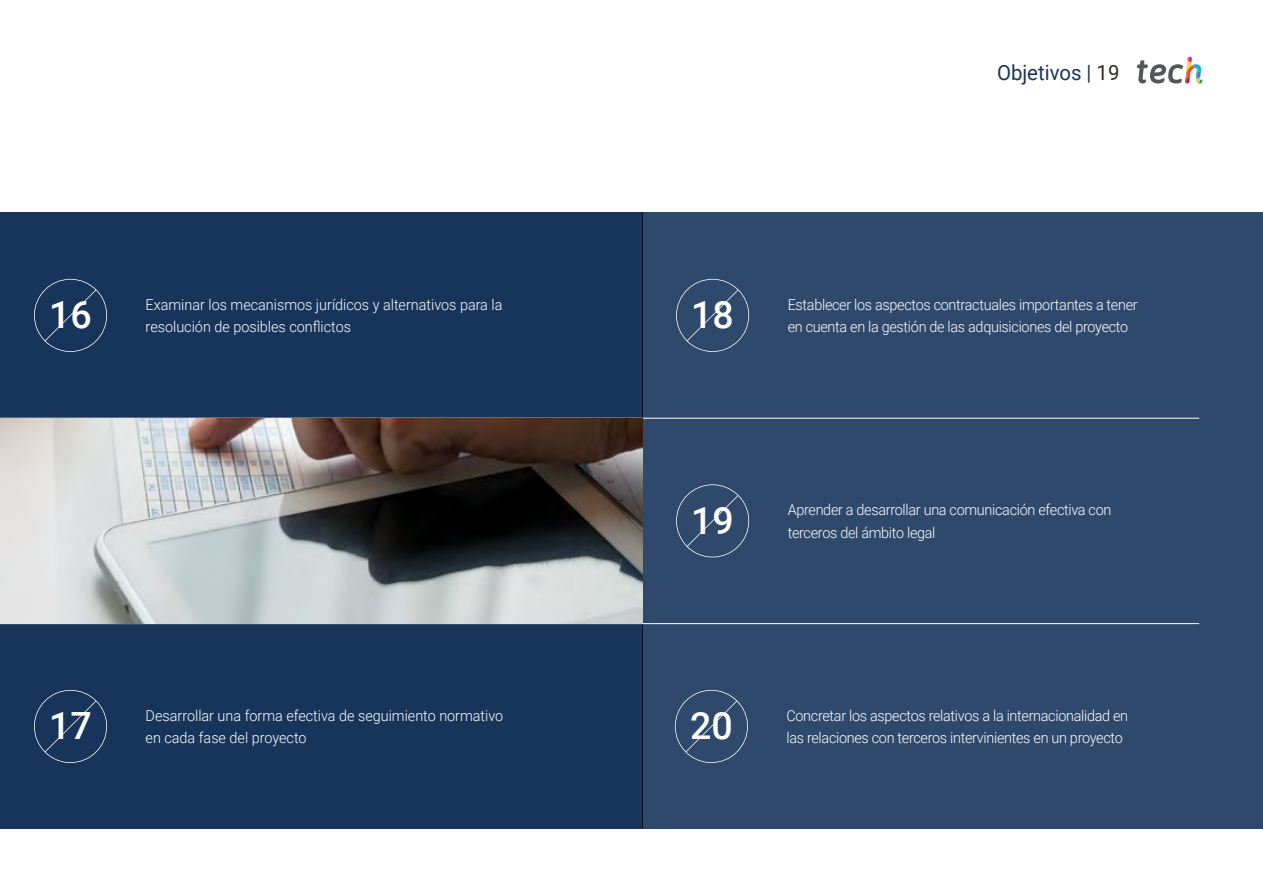
<style>
.page{position:relative;width:1263px;height:893px;background:#fff}
.page>*{position:absolute;margin:0;border:0;box-sizing:border-box;transform-origin:0 0}
.t1{font:500 37.5px "Roboto";color:#fff}
.t2{font:21px "Roboto";color:#1a355c}
.t3{font:300 15px "Roboto";letter-spacing:-.02em;color:#fff;scale:.96 1}
.t4{font:300 15px "Roboto";color:#fff;scale:.96 1}
.s1{color:#312e20}
</style>
<div class="page">
<div style="left:0;top:213px;width:642px;height:616px;background:#17355b"></div>
<div style="left:642px;top:213px;width:621px;height:616px;background:#2e496b"></div>
<hr style="left:0;top:418px;width:1199px;height:1px;background:#fff">
<hr style="left:0;top:623px;width:1199px;height:1px;background:#fff">
<svg style="left:1137px;top:57px;width:65px;height:27px"></svg>
<img style="left:0;top:418px;width:642px;height:206px">
<svg style="left:34px;top:690px;width:73px;height:73px"></svg>
<svg style="left:676px;top:279px;width:73px;height:73px"></svg>
<svg style="left:676px;top:484px;width:73px;height:73px"></svg>
<svg style="left:34px;top:279px;width:73px;height:73px"></svg>
<svg style="left:675px;top:690px;width:73px;height:73px"></svg>
<h1 class="t1" style="left:49px;top:288px;width:44px">16</h1>
<p class="t4" style="left:146px;top:294px;width:373px">Examinar los mecanismos jurídicos y alternativos para la</p>
<p class="t4" style="left:146px;top:316px;width:215px">resolución de posibles conflictos</p>
<h1 class="t1" style="left:49px;top:699px;width:44px">17</h1>
<p class="t4" style="left:146px;top:705px;width:374px">Desarrollar una forma efectiva de seguimiento normativo</p>
<p class="t4" style="left:146px;top:727px;width:169px">en cada fase del proyecto</p>
<h2 class="t2" style="left:997px;top:57px;width:124px">Objetivos | <span class="s1">19</span></h2>
<h1 class="t1" style="left:691px;top:288px;width:44px">18</h1>
<p class="t3" style="left:788px;top:294px;width:366px">Establecer los aspectos contractuales importantes a tener</p>
<p class="t3" style="left:788px;top:316px;width:356px">en cuenta en la gestión de las adquisiciones del proyecto</p>
<h1 class="t1" style="left:691px;top:494px;width:44px">19</h1>
<p class="t3" style="left:788px;top:499px;width:339px">Aprender a desarrollar una comunicación efectiva con</p>
<p class="t3" style="left:788px;top:522px;width:155px">terceros del ámbito legal</p>
<h1 class="t1" style="left:690px;top:699px;width:44px">20</h1>
<p class="t3" style="left:786px;top:705px;width:357px">Concretar los aspectos relativos a la internacionalidad en</p>
<p class="t3" style="left:786px;top:727px;width:352px">las relaciones con terceros intervinientes en un proyecto</p>
</div>
